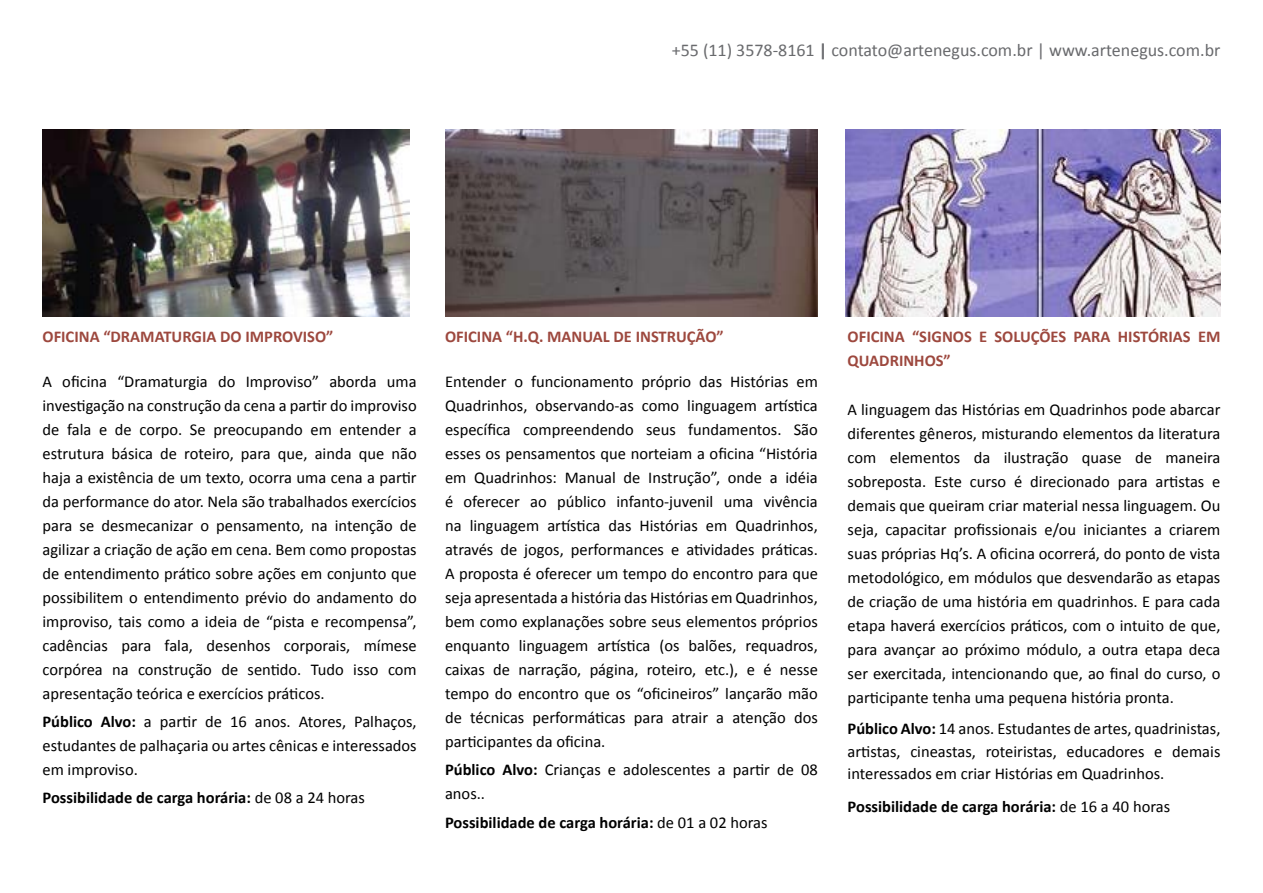
<style>
.page{position:relative;width:1263px;height:893px;background:#fff}
.page>*{position:absolute;margin:0;border:0;box-sizing:border-box;transform-origin:0 0}
.t1{font:18px "Calibri";color:#696a6d}
.t2{font:16.5px/24px "Calibri";color:#000;text-align:justify}
.t3{font:700 16.5px "Calibri";color:#000}
.t4{font:700 16.5px/24px "Calibri";color:#9d483e}
.s1{font-weight:700}
.s2{font-weight:400}
</style>
<div class="page">
<img style="left:43px;top:130px;width:367px;height:187px">
<img style="left:445px;top:130px;width:373px;height:187px">
<img style="left:845px;top:130px;width:375px;height:187px">
<p class="t1" style="left:672px;top:39px;width:550px">+55 (11) 3578-8161 <span class="s1">|</span> contato@artenegus.com.br | www.artenegus.com.br</p>
<p class="t4" style="left:43px;top:324px;width:292px">OFICINA “DRAMATURGIA DO IMPROVISO”</p>
<p class="t2" style="left:43px;top:369px;width:376px">A oficina “Dramaturgia do Improviso” aborda uma investigação na construção da cena a partir do improviso de fala e de corpo. Se preocupando em entender a estrutura básica de roteiro, para que, ainda que não haja a existência de um texto, ocorra uma cena a partir da performance do ator. Nela são trabalhados exercícios para se desmecanizar o pensamento, na intenção de agilizar a criação de ação em cena. Bem como propostas de entendimento prático sobre ações em conjunto que possibilitem o entendimento prévio do andamento do improviso, tais como a ideia de “pista e recompensa”, cadências para fala, desenhos corporais, mímese corpórea na construção de sentido. Tudo isso com apresentação teórica e exercícios práticos.</p>
<p class="t2" style="left:43px;top:710px;width:376px"><span class="s1">Público Alvo:</span> a partir de 16 anos. Atores, Palhaços, estudantes de palhaçaria ou artes cênicas e interessados em improviso.</p>
<p class="t3" style="left:43px;top:787px;width:324px">Possibilidade de carga horária: <span class="s2">de 08 a 24 horas</span></p>
<p class="t4" style="left:445px;top:324px;width:280px">OFICINA “H.Q. MANUAL DE INSTRUÇÃO”</p>
<p class="t2" style="left:445px;top:369px;width:374px">Entender o funcionamento próprio das Histórias em Quadrinhos, observando-as como linguagem artística específica compreendendo seus fundamentos. São esses os pensamentos que norteiam a oficina “História em Quadrinhos: Manual de Instrução”, onde a idéia é oferecer ao público infanto-juvenil uma vivência na linguagem artística das Histórias em Quadrinhos, através de jogos, performances e atividades práticas.<br>A proposta é oferecer um tempo do encontro para que seja apresentada a história das Histórias em Quadrinhos, bem como explanações sobre seus elementos próprios enquanto linguagem artística (os balões, requadros, caixas de narração, página, roteiro, etc.), e é nesse tempo do encontro que os “oficineiros” lançarão mão de técnicas performáticas para atrair a atenção dos participantes da oficina.</p>
<p class="t2" style="left:445px;top:758px;width:374px"><span class="s1">Público Alvo:</span> Crianças e adolescentes a partir de 08 anos..</p>
<p class="t3" style="left:445px;top:811px;width:324px">Possibilidade de carga horária: <span class="s2">de 01 a 02 horas</span></p>
<p class="t4" style="left:848px;top:324px;width:374px">OFICINA “SIGNOS E SOLUÇÕES PARA HISTÓRIAS EM<br>QUADRINHOS”</p>
<p class="t2" style="left:848px;top:398px;width:374px">A linguagem das Histórias em Quadrinhos pode abarcar diferentes gêneros, misturando elementos da literatura com elementos da ilustração quase de maneira sobreposta. Este curso é direcionado para artistas e demais que queiram criar material nessa linguagem. Ou seja, capacitar profissionais e/ou iniciantes a criarem suas próprias Hq’s. A oficina ocorrerá, do ponto de vista metodológico, em módulos que desvendarão as etapas de criação de uma história em quadrinhos. E para cada etapa haverá exercícios práticos, com o intuito de que, para avançar ao próximo módulo, a outra etapa deca ser exercitada, intencionando que, ao final do curso, o participante tenha uma pequena história pronta.</p>
<p class="t2" style="left:848px;top:718px;width:374px;line-height:22.5px"><span class="s1">Público Alvo:</span> 14 anos. Estudantes de artes, quadrinistas, artistas, cineastas, roteiristas, educadores e demais interessados em criar Histórias em Quadrinhos.</p>
<p class="t3" style="left:848px;top:796px;width:324px">Possibilidade de carga horária: <span class="s2">de 16 a 40 horas</span></p>
</div>
